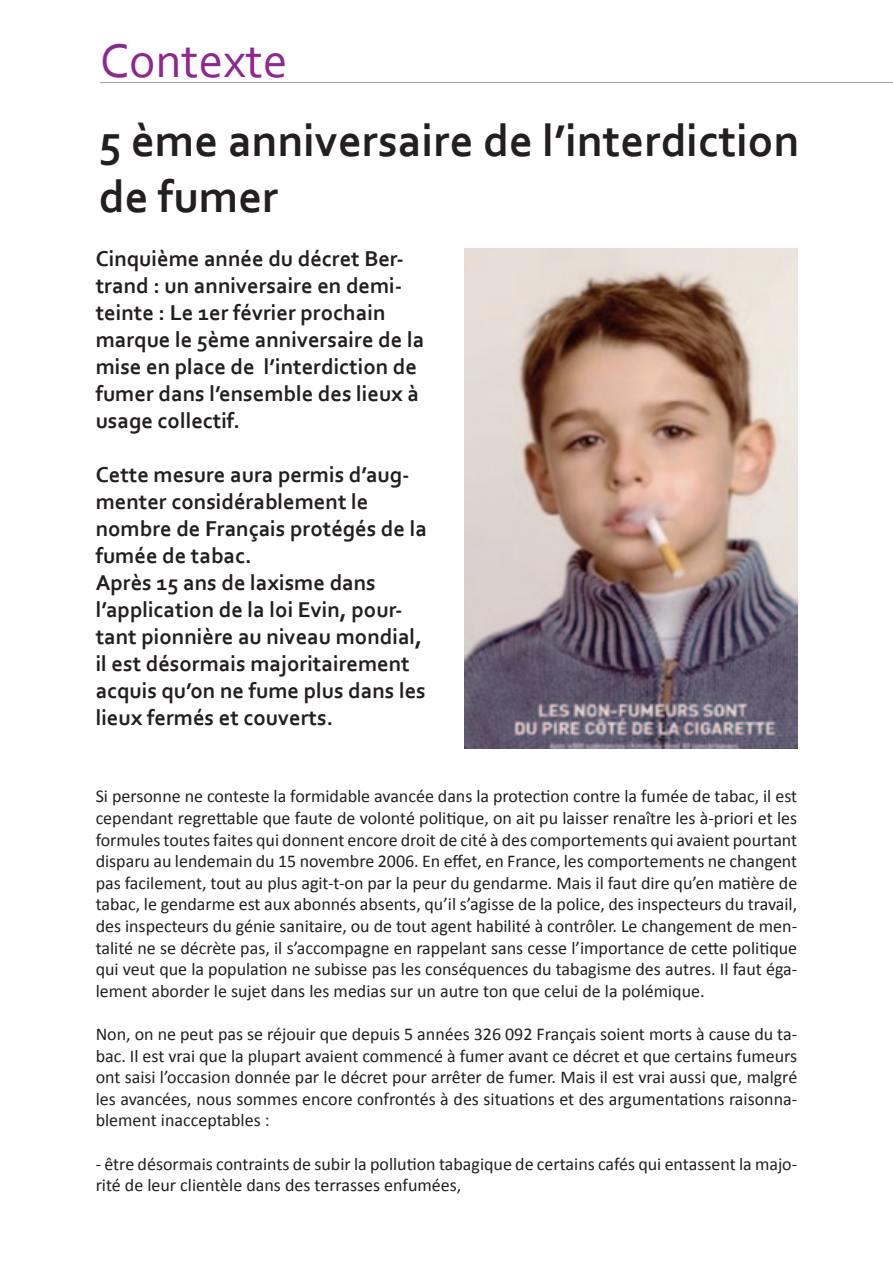
<style>
.page{position:relative;width:893px;height:1263px;background:#fff}
.page>*{position:absolute;margin:0;border:0;box-sizing:border-box;transform-origin:0 0}
.t1{font:49.5px "Corbel";color:#90268f}
.t2{font:700 46.5px/55.8px "Corbel";color:#231f20}
.t3{font:700 22.5px/27px "Corbel";color:#231f20}
.t4{font:18px/21.6px "Calibri";color:#231f20;text-align:justify}
</style>
<div class="page">
<img style="left:464px;top:249px;width:333px;height:499px">
<hr style="left:100px;top:82px;width:793px;height:1px;background:#9b9da0">
<h1 class="t1" style="left:100px;top:30px;width:189px">Contexte</h1>
<h2 class="t2" style="left:99px;top:111px;width:702px">5 ème anniversaire de l’interdiction de fumer</h2>
<p class="t3" style="left:96px;top:244px;width:330px">Cinquième année du décret Ber&shy;trand : un anniversaire en demi&shy;teinte : Le 1er février prochain marque le 5ème anniversaire de la mise en place de l’interdiction de fumer dans l’ensemble des lieux à usage collectif.</p>
<p class="t3" style="left:96px;top:460px;width:333px">Cette mesure aura permis d’aug&shy;menter considérablement le nombre de Français protégés de la fumée de tabac.<br>Après 15 ans de laxisme dans l’application de la loi Evin, pour&shy;tant pionnière au niveau mondial, il est désormais majoritairement acquis qu’on ne fume plus dans les lieux fermés et couverts.</p>
<p class="t4" style="left:96px;top:786px;width:703px">Si personne ne conteste la formidable avancée dans la protection contre la fumée de tabac, il est cependant regrettable que faute de volonté politique, on ait pu laisser renaître les à-priori et les formules toutes faites qui donnent encore droit de cité à des comportements qui avaient pourtant disparu au lendemain du 15 novembre 2006. En effet, en France, les comportements ne changent pas facilement, tout au plus agit-t-on par la peur du gendarme. Mais il faut dire qu’en matière de tabac, le gendarme est aux abonnés absents, qu’il s’agisse de la police, des inspecteurs du travail, des inspecteurs du génie sanitaire, ou de tout agent habilité à contrôler. Le changement de men&shy;talité ne se décrète pas, il s’accompagne en rappelant sans cesse l’importance de cette politique qui veut que la population ne subisse pas les conséquences du tabagisme des autres. Il faut éga&shy;lement aborder le sujet dans les medias sur un autre ton que celui de la polémique.</p>
<p class="t4" style="left:96px;top:1023px;width:703px">Non, on ne peut pas se réjouir que depuis 5 années 326 092 Français soient morts à cause du ta&shy;bac. Il est vrai que la plupart avaient commencé à fumer avant ce décret et que certains fumeurs ont saisi l’occasion donnée par le décret pour arrêter de fumer. Mais il est vrai aussi que, malgré les avancées, nous sommes encore confrontés à des situations et des argumentations raisonna&shy;blement inacceptables :</p>
<p class="t4" style="left:96px;top:1153px;width:703px">- être désormais contraints de subir la pollution tabagique de certains cafés qui entassent la majo&shy;rité de leur clientèle dans des terrasses enfumées,</p>
</div>
